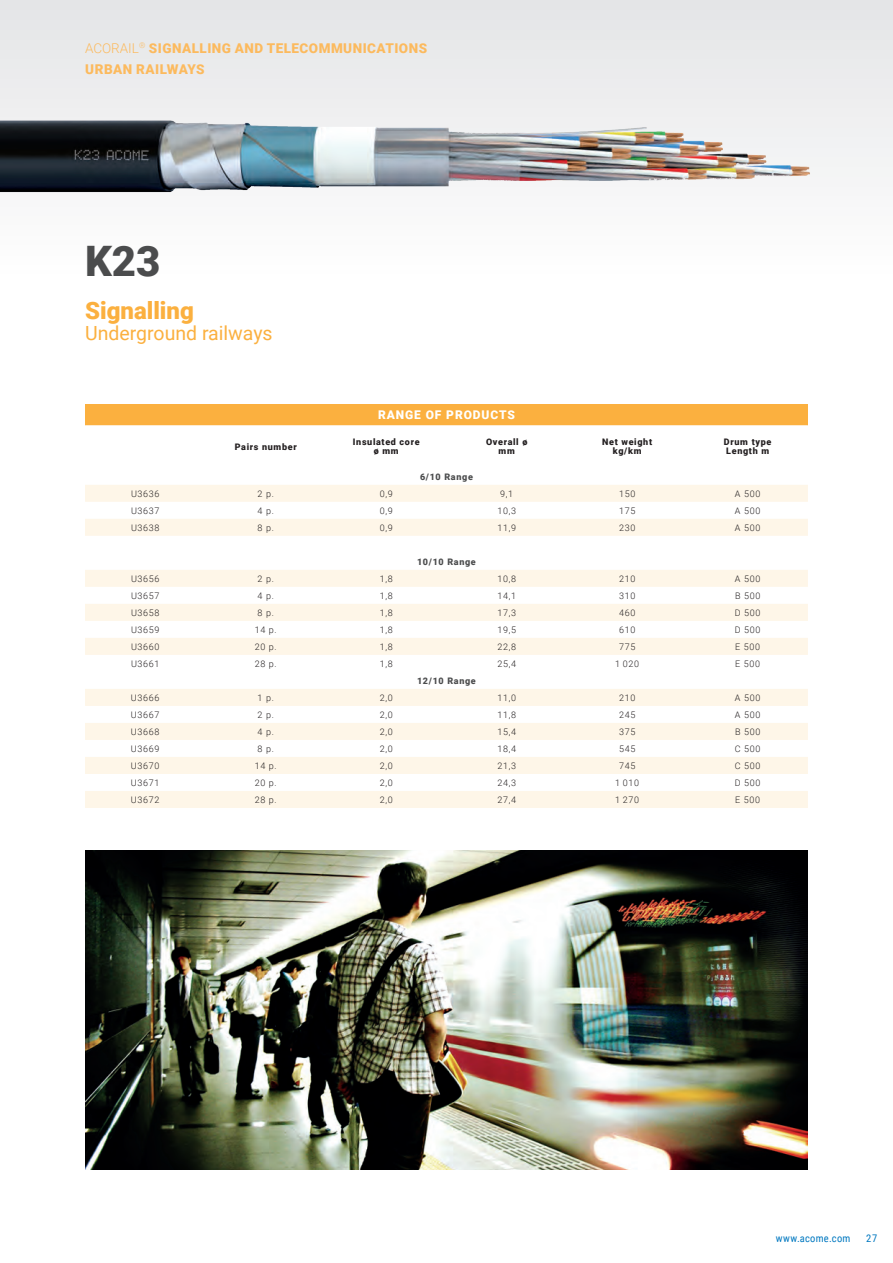
<style>
.page{position:relative;width:893px;height:1263px;background:#fff}
.page>*{position:absolute;margin:0;border:0;box-sizing:border-box;transform-origin:0 0}
.t1{font:900 42px "Roboto";color:#4b4c4d}
.t2{font:900 24px "Roboto";color:#fbb03f}
.t3{font:19.5px "Roboto";color:#fbb03f}
.t4{font:900 13.5px/21.3px "Roboto";letter-spacing:.035em;color:#fcba5e}
.t5{font:900 12px "Roboto";letter-spacing:.075em;color:#fff}
.t6{font:10.5px "Roboto Condensed";letter-spacing:.025em;color:#0078c0}
.t7{font:300 9px "Roboto";letter-spacing:.075em;color:#231f20}
.t8{font:900 9px/9px "Roboto";letter-spacing:.075em;color:#231f20;text-align:center}
.t9{font:900 9px "Roboto";letter-spacing:.075em;color:#4b4c4d}
.s1{font-weight:300}
</style>
<div class="page">
<div style="left:85px;top:404px;width:723px;height:21px;background:#fbb03f"></div>
<svg style="left:85px;top:485px;width:723px;height:323px"></svg>
<div style="left:0;top:0;width:893px;height:277px;background:linear-gradient(to bottom,#e4e5e6,#fefefe)"></div>
<img style="left:0;top:0;width:838px;height:277px">
<img style="left:85px;top:850px;width:723px;height:319px">
<h3 class="t4" style="left:85px;top:37px;width:344px"><span class="s1">ACORAIL</span><sup>®</sup> SIGNALLING AND TELECOMMUNICATIONS<br>URBAN RAILWAYS</h3>
<h1 class="t1" style="left:85px;top:232px;width:77px">K23</h1>
<h2 class="t2" style="left:85px;top:294px;width:110px">Signalling</h2>
<h3 class="t3" style="left:85px;top:320px;width:189px">Underground railways</h3>
<h3 class="t5" style="left:378px;top:406px;width:138px">RANGE OF PRODUCTS</h3>
<p class="t8" style="left:235px;top:442px;width:64px">Pairs number</p>
<p class="t8" style="left:353px;top:437px;width:68px">Insulated core ø mm</p>
<p class="t8" style="left:486px;top:437px;width:43px">Overall ø mm</p>
<p class="t8" style="left:602px;top:437px;width:51px">Net weight kg/km</p>
<p class="t8" style="left:724px;top:437px;width:49px;text-align:left">Drum type<br>Length m</p>
<p class="t9" style="left:420px;top:470px;width:54px">6/10 Range</p>
<p class="t7" style="left:131px;top:487px;width:30px">U3636</p>
<p class="t7" style="left:258px;top:487px;width:18px">2 p.</p>
<p class="t7" style="left:380px;top:487px;width:15px">0,9</p>
<p class="t7" style="left:500px;top:487px;width:15px">9,1</p>
<p class="t7" style="left:619px;top:487px;width:18px">150</p>
<p class="t7" style="left:735px;top:487px;width:27px">A 500</p>
<p class="t7" style="left:131px;top:504px;width:30px">U3637</p>
<p class="t7" style="left:258px;top:504px;width:18px">4 p.</p>
<p class="t7" style="left:380px;top:504px;width:15px">0,9</p>
<p class="t7" style="left:497px;top:504px;width:20px">10,3</p>
<p class="t7" style="left:619px;top:504px;width:18px">175</p>
<p class="t7" style="left:735px;top:504px;width:27px">A 500</p>
<p class="t7" style="left:131px;top:521px;width:30px">U3638</p>
<p class="t7" style="left:258px;top:521px;width:18px">8 p.</p>
<p class="t7" style="left:380px;top:521px;width:15px">0,9</p>
<p class="t7" style="left:497px;top:521px;width:20px">11,9</p>
<p class="t7" style="left:619px;top:521px;width:18px">230</p>
<p class="t7" style="left:735px;top:521px;width:27px">A 500</p>
<p class="t9" style="left:417px;top:555px;width:60px">10/10 Range</p>
<p class="t7" style="left:131px;top:572px;width:30px">U3656</p>
<p class="t7" style="left:258px;top:572px;width:18px">2 p.</p>
<p class="t7" style="left:380px;top:572px;width:15px">1,8</p>
<p class="t7" style="left:497px;top:572px;width:20px">10,8</p>
<p class="t7" style="left:619px;top:572px;width:18px">210</p>
<p class="t7" style="left:735px;top:572px;width:27px">A 500</p>
<p class="t7" style="left:131px;top:589px;width:30px">U3657</p>
<p class="t7" style="left:258px;top:589px;width:18px">4 p.</p>
<p class="t7" style="left:380px;top:589px;width:15px">1,8</p>
<p class="t7" style="left:497px;top:589px;width:20px">14,1</p>
<p class="t7" style="left:619px;top:589px;width:18px">310</p>
<p class="t7" style="left:735px;top:589px;width:27px">B 500</p>
<p class="t7" style="left:131px;top:606px;width:30px">U3658</p>
<p class="t7" style="left:258px;top:606px;width:18px">8 p.</p>
<p class="t7" style="left:380px;top:606px;width:15px">1,8</p>
<p class="t7" style="left:497px;top:606px;width:20px">17,3</p>
<p class="t7" style="left:619px;top:606px;width:18px">460</p>
<p class="t7" style="left:735px;top:606px;width:27px">D 500</p>
<p class="t7" style="left:131px;top:623px;width:30px">U3659</p>
<p class="t7" style="left:255px;top:623px;width:23px">14 p.</p>
<p class="t7" style="left:380px;top:623px;width:15px">1,8</p>
<p class="t7" style="left:497px;top:623px;width:20px">19,5</p>
<p class="t7" style="left:619px;top:623px;width:18px">610</p>
<p class="t7" style="left:735px;top:623px;width:27px">D 500</p>
<p class="t7" style="left:131px;top:640px;width:30px">U3660</p>
<p class="t7" style="left:255px;top:640px;width:23px">20 p.</p>
<p class="t7" style="left:380px;top:640px;width:15px">1,8</p>
<p class="t7" style="left:497px;top:640px;width:20px">22,8</p>
<p class="t7" style="left:619px;top:640px;width:18px">775</p>
<p class="t7" style="left:735px;top:640px;width:26px">E 500</p>
<p class="t7" style="left:131px;top:657px;width:30px">U3661</p>
<p class="t7" style="left:255px;top:657px;width:23px">28 p.</p>
<p class="t7" style="left:380px;top:657px;width:15px">1,8</p>
<p class="t7" style="left:497px;top:657px;width:20px">25,4</p>
<p class="t7" style="left:615px;top:657px;width:25px">1 020</p>
<p class="t7" style="left:735px;top:657px;width:26px">E 500</p>
<p class="t9" style="left:417px;top:674px;width:60px">12/10 Range</p>
<p class="t7" style="left:131px;top:691px;width:30px">U3666</p>
<p class="t7" style="left:258px;top:691px;width:18px">1 p.</p>
<p class="t7" style="left:380px;top:691px;width:15px">2,0</p>
<p class="t7" style="left:497px;top:691px;width:20px">11,0</p>
<p class="t7" style="left:619px;top:691px;width:18px">210</p>
<p class="t7" style="left:735px;top:691px;width:27px">A 500</p>
<p class="t7" style="left:131px;top:708px;width:30px">U3667</p>
<p class="t7" style="left:258px;top:708px;width:18px">2 p.</p>
<p class="t7" style="left:380px;top:708px;width:15px">2,0</p>
<p class="t7" style="left:497px;top:708px;width:20px">11,8</p>
<p class="t7" style="left:619px;top:708px;width:18px">245</p>
<p class="t7" style="left:735px;top:708px;width:27px">A 500</p>
<p class="t7" style="left:131px;top:725px;width:30px">U3668</p>
<p class="t7" style="left:258px;top:725px;width:18px">4 p.</p>
<p class="t7" style="left:380px;top:725px;width:15px">2,0</p>
<p class="t7" style="left:497px;top:725px;width:20px">15,4</p>
<p class="t7" style="left:619px;top:725px;width:18px">375</p>
<p class="t7" style="left:735px;top:725px;width:27px">B 500</p>
<p class="t7" style="left:131px;top:742px;width:30px">U3669</p>
<p class="t7" style="left:258px;top:742px;width:18px">8 p.</p>
<p class="t7" style="left:380px;top:742px;width:15px">2,0</p>
<p class="t7" style="left:497px;top:742px;width:20px">18,4</p>
<p class="t7" style="left:619px;top:742px;width:18px">545</p>
<p class="t7" style="left:735px;top:742px;width:27px">C 500</p>
<p class="t7" style="left:131px;top:759px;width:30px">U3670</p>
<p class="t7" style="left:255px;top:759px;width:23px">14 p.</p>
<p class="t7" style="left:380px;top:759px;width:15px">2,0</p>
<p class="t7" style="left:497px;top:759px;width:20px">21,3</p>
<p class="t7" style="left:619px;top:759px;width:18px">745</p>
<p class="t7" style="left:735px;top:759px;width:27px">C 500</p>
<p class="t7" style="left:131px;top:776px;width:30px">U3671</p>
<p class="t7" style="left:255px;top:776px;width:23px">20 p.</p>
<p class="t7" style="left:380px;top:776px;width:15px">2,0</p>
<p class="t7" style="left:497px;top:776px;width:20px">24,3</p>
<p class="t7" style="left:615px;top:776px;width:25px">1 010</p>
<p class="t7" style="left:735px;top:776px;width:27px">D 500</p>
<p class="t7" style="left:131px;top:793px;width:30px">U3672</p>
<p class="t7" style="left:255px;top:793px;width:23px">28 p.</p>
<p class="t7" style="left:380px;top:793px;width:15px">2,0</p>
<p class="t7" style="left:497px;top:793px;width:20px">27,4</p>
<p class="t7" style="left:615px;top:793px;width:25px">1 270</p>
<p class="t7" style="left:735px;top:793px;width:26px">E 500</p>
<p class="t6" style="left:776px;top:1230px;width:76px">www.acome.com</p>
<p class="t6" style="left:866px;top:1230px;width:12px">27</p>
</div>
